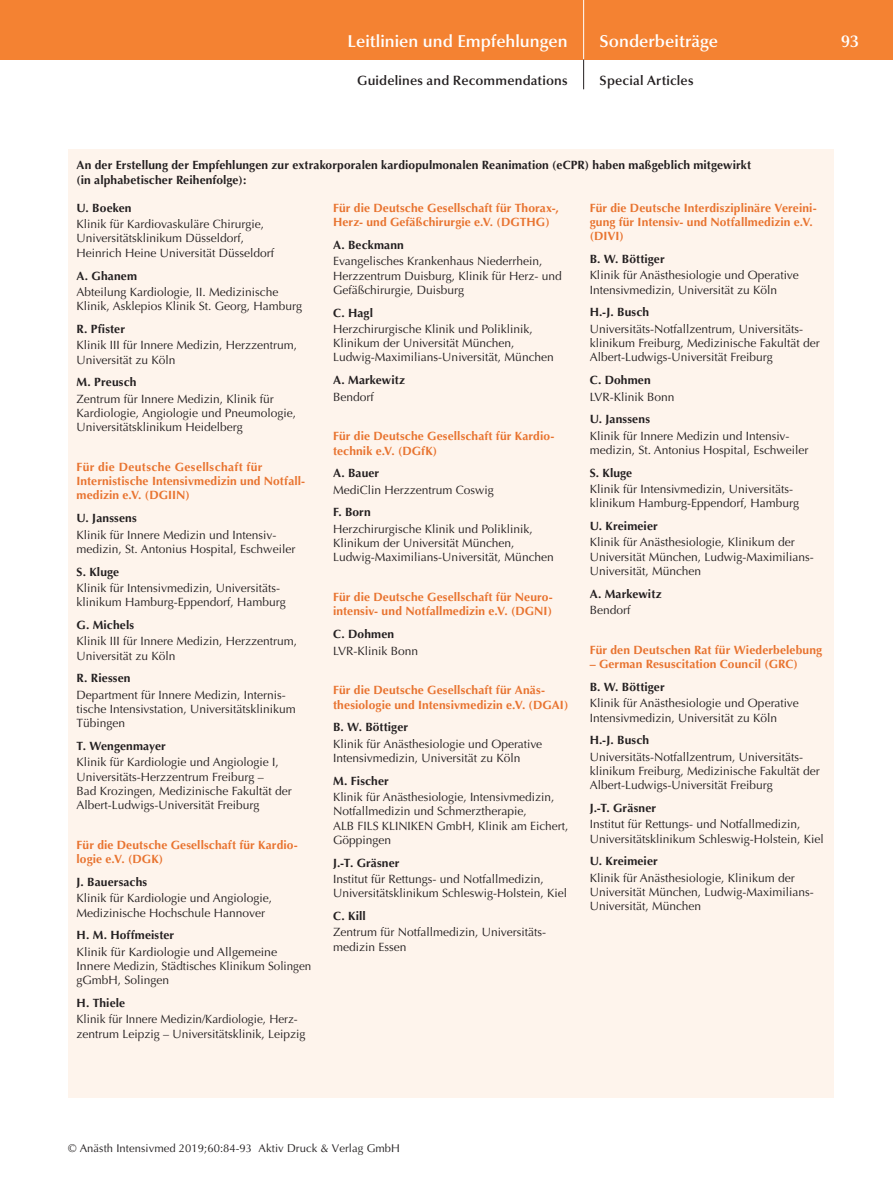
<style>
.page{position:relative;width:893px;height:1191px;background:#fff}
.page>*{position:absolute;margin:0;border:0;box-sizing:border-box;transform-origin:0 0}
.t1{font:600 17.25px "Optima";color:#fff}
.t2{font:600 13.5px "Optima";letter-spacing:.01em;color:#231f20}
.t3{font:12px/14.2px "Optima";color:#231f20}
.t4{font:700 12px/14.2px "Optima";letter-spacing:.01em;color:#e8732f}
.t5{font:700 12px/15px "Optima";letter-spacing:.01em;color:#231f20}
.t6{font:11.25px "Optima";letter-spacing:.005em;color:#231f20}
</style>
<div class="page">
<div style="left:0;top:0;width:893px;height:60px;background:#f48232"></div>
<hr style="left:583px;top:0;width:1px;height:60px;background:#fff">
<svg style="left:583px;top:60px;width:1px;height:29px"></svg>
<div style="left:68px;top:149px;width:765px;height:948px;background:#fef4ec"></div>
<h1 class="t1" style="left:348px;top:31px;width:222px">Leitlinien und Empfehlungen</h1>
<p class="t2" style="left:357px;top:73px;width:212px">Guidelines and Recommendations</p>
<h1 class="t1" style="left:600px;top:31px;width:120px">Sonderbeiträge</h1>
<h1 class="t1" style="left:841px;top:31px;width:19px">93</h1>
<p class="t2" style="left:600px;top:73px;width:95px">Special Articles</p>
<p class="t5" style="left:77px;top:157px;width:676px">An der Erstellung der Empfehlungen zur extrakorporalen kardiopulmonalen Reanimation (eCPR) haben maßgeblich mitgewirkt (in alphabetischer Reihenfolge):</p>
<p class="t5" style="left:77px;top:200px;width:57px">U. Boeken</p>
<p class="t3" style="left:77px;top:217px;width:199px">Klinik für Kardiovaskuläre Chirurgie,<br>Universitätsklinikum Düsseldorf,<br>Heinrich Heine Universität Düsseldorf</p>
<p class="t5" style="left:77px;top:268px;width:62px">A. Ghanem</p>
<p class="t3" style="left:77px;top:285px;width:227px">Abteilung Kardiologie, II. Medizinische<br>Klinik, Asklepios Klinik St. Georg, Hamburg</p>
<p class="t5" style="left:77px;top:321px;width:50px">R. Pfister</p>
<p class="t3" style="left:77px;top:338px;width:222px">Klinik III für Innere Medizin, Herzzentrum,<br>Universität zu Köln</p>
<p class="t5" style="left:77px;top:375px;width:61px">M. Preusch</p>
<p class="t3" style="left:77px;top:392px;width:221px">Zentrum für Innere Medizin, Klinik für<br>Kardiologie, Angiologie und Pneumologie,<br>Universitätsklinikum Heidelberg</p>
<p class="t4" style="left:77px;top:460px;width:230px">Für die Deutsche Gesellschaft für<br>Internistische Intensivmedizin und Notfall&shy;medizin e.V. (DGIIN)</p>
<p class="t5" style="left:77px;top:511px;width:62px">U. Janssens</p>
<p class="t3" style="left:77px;top:527px;width:220px">Klinik für Innere Medizin und Intensiv&shy;medizin, St. Antonius Hospital, Eschweiler</p>
<p class="t5" style="left:77px;top:564px;width:44px">S. Kluge</p>
<p class="t3" style="left:77px;top:581px;width:211px">Klinik für Intensivmedizin, Universitäts&shy;klinikum Hamburg-Eppendorf, Hamburg</p>
<p class="t5" style="left:77px;top:617px;width:59px">G. Michels</p>
<p class="t3" style="left:77px;top:634px;width:222px">Klinik III für Innere Medizin, Herzzentrum,<br>Universität zu Köln</p>
<p class="t5" style="left:77px;top:671px;width:56px">R. Riessen</p>
<p class="t3" style="left:77px;top:688px;width:221px">Department für Innere Medizin, Internis&shy;tische Intensivstation, Universitätsklinikum<br>Tübingen</p>
<p class="t5" style="left:77px;top:738px;width:91px">T. Wengenmayer</p>
<p class="t3" style="left:77px;top:755px;width:217px">Klinik für Kardiologie und Angiologie I, Universitäts-Herzzentrum Freiburg –<br>Bad Krozingen, Medizinische Fakultät der Albert-Ludwigs-Universität Freiburg</p>
<p class="t4" style="left:77px;top:838px;width:223px">Für die Deutsche Gesellschaft für Kardio&shy;logie e.V. (DGK)</p>
<p class="t5" style="left:77px;top:874px;width:72px">J. Bauersachs</p>
<p class="t3" style="left:77px;top:891px;width:197px">Klinik für Kardiologie und Angiologie,<br>Medizinische Hochschule Hannover</p>
<p class="t5" style="left:77px;top:928px;width:99px">H. M. Hoffmeister</p>
<p class="t3" style="left:77px;top:944px;width:236px">Klinik für Kardiologie und Allgemeine<br>Innere Medizin, Städtisches Klinikum Solingen gGmbH, Solingen</p>
<p class="t5" style="left:77px;top:995px;width:50px">H. Thiele</p>
<p class="t3" style="left:77px;top:1012px;width:231px">Klinik für Innere Medizin/Kardiologie, Herz&shy;zentrum Leipzig – Universitätsklinik, Leipzig</p>
<p class="t4" style="left:333px;top:201px;width:227px">Für die Deutsche Gesellschaft für Thorax-,<br>Herz- und Gefäßchirurgie e.V. (DGTHG)</p>
<p class="t5" style="left:333px;top:237px;width:72px">A. Beckmann</p>
<p class="t3" style="left:333px;top:254px;width:230px">Evangelisches Krankenhaus Niederrhein,<br>Herzzentrum Duisburg, Klinik für Herz- und<br>Gefäßchirurgie, Duisburg</p>
<p class="t5" style="left:333px;top:305px;width:41px">C. Hagl</p>
<p class="t3" style="left:333px;top:322px;width:222px">Herzchirurgische Klinik und Poliklinik,<br>Klinikum der Universität München,<br>Ludwig-Maximilians-Universität, München</p>
<p class="t5" style="left:333px;top:373px;width:74px">A. Markewitz</p>
<p class="t3" style="left:333px;top:389px;width:42px">Bendorf</p>
<p class="t4" style="left:333px;top:429px;width:223px">Für die Deutsche Gesellschaft für Kardio&shy;technik e.V. (DGfK)</p>
<p class="t5" style="left:333px;top:466px;width:48px">A. Bauer</p>
<p class="t3" style="left:333px;top:483px;width:162px">MediClin Herzzentrum Coswig</p>
<p class="t5" style="left:333px;top:505px;width:39px">F. Born</p>
<p class="t3" style="left:333px;top:522px;width:222px">Herzchirurgische Klinik und Poliklinik,<br>Klinikum der Universität München,<br>Ludwig-Maximilians-Universität, München</p>
<p class="t4" style="left:333px;top:590px;width:221px">Für die Deutsche Gesellschaft für Neuro&shy;intensiv- und Notfallmedizin e.V. (DGNI)</p>
<p class="t5" style="left:333px;top:627px;width:63px">C. Dohmen</p>
<p class="t3" style="left:333px;top:643px;width:86px">LVR-Klinik Bonn</p>
<p class="t4" style="left:333px;top:683px;width:237px">Für die Deutsche Gesellschaft für Anäs&shy;thesiologie und Intensivmedizin e.V. (DGAI)</p>
<p class="t5" style="left:333px;top:720px;width:77px">B. W. Böttiger</p>
<p class="t3" style="left:333px;top:736px;width:211px">Klinik für Anästhesiologie und Operative<br>Intensivmedizin, Universität zu Köln</p>
<p class="t5" style="left:333px;top:773px;width:57px">M. Fischer</p>
<p class="t3" style="left:333px;top:790px;width:237px">Klinik für Anästhesiologie, Intensivmedizin, Notfallmedizin und Schmerztherapie,<br>ALB FILS KLINIKEN GmbH, Klinik am Eichert, Göppingen</p>
<p class="t5" style="left:333px;top:855px;width:68px">J.-T. Gräsner</p>
<p class="t3" style="left:333px;top:872px;width:236px">Institut für Rettungs- und Notfallmedizin,<br>Universitätsklinikum Schleswig-Holstein, Kiel</p>
<p class="t5" style="left:333px;top:908px;width:34px">C. Kill</p>
<p class="t3" style="left:333px;top:925px;width:214px">Zentrum für Notfallmedizin, Universitäts&shy;medizin Essen</p>
<p class="t4" style="left:590px;top:201px;width:229px">Für die Deutsche Interdisziplinäre Vereini&shy;gung für Intensiv- und Notfallmedizin e.V. (DIVI)</p>
<p class="t5" style="left:590px;top:252px;width:77px">B. W. Böttiger</p>
<p class="t3" style="left:590px;top:268px;width:211px">Klinik für Anästhesiologie und Operative<br>Intensivmedizin, Universität zu Köln</p>
<p class="t5" style="left:590px;top:305px;width:61px">H.-J. Busch</p>
<p class="t3" style="left:590px;top:322px;width:232px">Universitäts-Notfallzentrum, Universitäts&shy;klinikum Freiburg, Medizinische Fakultät der<br>Albert-Ludwigs-Universität Freiburg</p>
<p class="t5" style="left:590px;top:373px;width:63px">C. Dohmen</p>
<p class="t3" style="left:590px;top:389px;width:86px">LVR-Klinik Bonn</p>
<p class="t5" style="left:590px;top:412px;width:62px">U. Janssens</p>
<p class="t3" style="left:590px;top:428px;width:220px">Klinik für Innere Medizin und Intensiv&shy;medizin, St. Antonius Hospital, Eschweiler</p>
<p class="t5" style="left:590px;top:465px;width:44px">S. Kluge</p>
<p class="t3" style="left:590px;top:482px;width:211px">Klinik für Intensivmedizin, Universitäts&shy;klinikum Hamburg-Eppendorf, Hamburg</p>
<p class="t5" style="left:590px;top:518px;width:70px">U. Kreimeier</p>
<p class="t3" style="left:590px;top:535px;width:226px">Klinik für Anästhesiologie, Klinikum der<br>Universität München, Ludwig-Maximilians-<br>Universität, München</p>
<p class="t5" style="left:590px;top:586px;width:74px">A. Markewitz</p>
<p class="t3" style="left:590px;top:603px;width:42px">Bendorf</p>
<p class="t4" style="left:590px;top:643px;width:234px">Für den Deutschen Rat für Wiederbelebung</p>
<p class="t4" style="left:590px;top:657px;width:210px">– German Resuscitation Council (GRC)</p>
<p class="t5" style="left:590px;top:679px;width:77px">B. W. Böttiger</p>
<p class="t3" style="left:590px;top:696px;width:211px">Klinik für Anästhesiologie und Operative<br>Intensivmedizin, Universität zu Köln</p>
<p class="t5" style="left:590px;top:733px;width:61px">H.-J. Busch</p>
<p class="t3" style="left:590px;top:749px;width:232px">Universitäts-Notfallzentrum, Universitäts&shy;klinikum Freiburg, Medizinische Fakultät der<br>Albert-Ludwigs-Universität Freiburg</p>
<p class="t5" style="left:590px;top:800px;width:68px">J.-T. Gräsner</p>
<p class="t3" style="left:590px;top:817px;width:236px">Institut für Rettungs- und Notfallmedizin,<br>Universitätsklinikum Schleswig-Holstein, Kiel</p>
<p class="t5" style="left:590px;top:854px;width:70px">U. Kreimeier</p>
<p class="t3" style="left:590px;top:870px;width:226px">Klinik für Anästhesiologie, Klinikum der<br>Universität München, Ludwig-Maximilians-<br>Universität, München</p>
<p class="t6" style="left:68px;top:1142px;width:333px">© Anästh Intensivmed 2019;60:84-93 Aktiv Druck &amp; Verlag GmbH</p>
</div>
